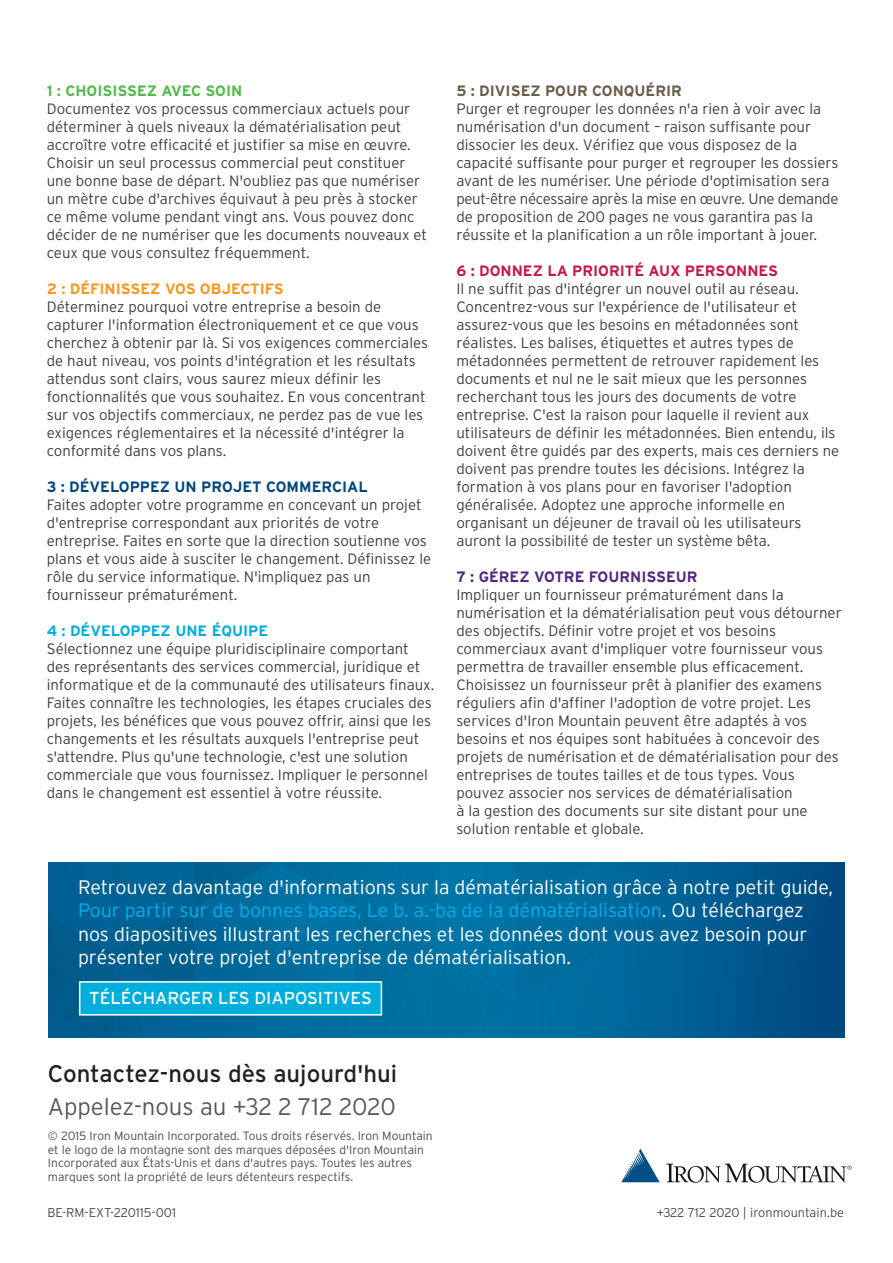
<style>
.page{position:relative;width:893px;height:1263px;background:#fff}
.page>*{position:absolute;margin:0;border:0;box-sizing:border-box;transform-origin:0 0}
.t1{font:24px "Interstate";color:#231f20}
.t2{font:300 24px "Interstate";color:#57585a}
.t3{font:300 19.5px/23.4px "Interstate";color:#fff}
.t4{font:17.25px "Interstate";color:#fff}
.Body_copy{font:300 15px/18px "Interstate";color:#3e3e3f}
.t5{font:300 12.75px "Interstate";color:#4b4c4d}
.Body_copy-2{font:300 12px/13.5px "Interstate";color:#4b4c4d}
.s1{font-weight:700;color:#51b948}
.s2{font-weight:700;color:#f7971d}
.s3{font-weight:700;color:#00467e}
.s4{font-weight:700;color:#00aedc}
.s5{font-weight:700;color:#685d49}
.s6{font-weight:700;color:#c71552}
.s7{font-weight:700;color:#53277c}
.s8{color:#00aeef}
</style>
<div class="page">
<svg style="left:666px;top:1163px;width:186px;height:20px"></svg>
<svg style="left:621px;top:1149px;width:39px;height:33px"></svg>
<svg style="left:49px;top:862px;width:795px;height:175px;background:#006597"></svg>
<div style="left:79px;top:981px;width:303px;height:34px;background:#00aedc;border:2px solid #fff"></div>
<p class="Body_copy" style="left:47px;top:82px;width:382px"><span class="s1">1 : CHOISISSEZ AVEC SOIN<br></span>Documentez vos processus commerciaux actuels pour déterminer à quels niveaux la dématérialisation peut accroître votre efficacité et justifier sa mise en œuvre.<br>Choisir un seul processus commercial peut constituer une bonne base de départ. N'oubliez pas que numériser un mètre cube d'archives équivaut à peu près à stocker ce même volume pendant vingt ans. Vous pouvez donc décider de ne numériser que les documents nouveaux et ceux que vous consultez fréquemment.</p>
<p class="Body_copy" style="left:47px;top:280px;width:383px"><span class="s2">2 : DÉFINISSEZ VOS OBJECTIFS<br></span>Déterminez pourquoi votre entreprise a besoin de capturer l'information électroniquement et ce que vous cherchez à obtenir par là. Si vos exigences commerciales de haut niveau, vos points d'intégration et les résultats attendus sont clairs, vous saurez mieux définir les fonctionnalités que vous souhaitez. En vous concentrant sur vos objectifs commerciaux, ne perdez pas de vue les exigences réglementaires et la nécessité d'intégrer la conformité dans vos plans.</p>
<p class="Body_copy" style="left:47px;top:478px;width:386px"><span class="s3">3 : DÉVELOPPEZ UN PROJET COMMERCIAL<br></span>Faites adopter votre programme en concevant un projet d'entreprise correspondant aux priorités de votre entreprise. Faites en sorte que la direction soutienne vos plans et vous aide à susciter le changement. Définissez le rôle du service informatique. N'impliquez pas un fournisseur prématurément.</p>
<p class="Body_copy" style="left:47px;top:622px;width:389px"><span class="s4">4 : DÉVELOPPEZ UNE ÉQUIPE<br></span>Sélectionnez une équipe pluridisciplinaire comportant des représentants des services commercial, juridique et informatique et de la communauté des utilisateurs finaux.<br>Faites connaître les technologies, les étapes cruciales des projets, les bénéfices que vous pouvez offrir, ainsi que les changements et les résultats auxquels l'entreprise peut s'attendre. Plus qu'une technologie, c'est une solution commerciale que vous fournissez. Impliquer le personnel dans le changement est essentiel à votre réussite.</p>
<p class="Body_copy" style="left:456px;top:82px;width:383px"><span class="s5">5 : DIVISEZ POUR CONQUÉRIR<br></span>Purger et regrouper les données n'a rien à voir avec la numérisation d'un document – raison suffisante pour dissocier les deux. Vérifiez que vous disposez de la capacité suffisante pour purger et regrouper les dossiers avant de les numériser. Une période d'optimisation sera peut-être nécessaire après la mise en œuvre. Une demande de proposition de 200 pages ne vous garantira pas la réussite et la planification a un rôle important à jouer.</p>
<p class="Body_copy" style="left:456px;top:262px;width:384px"><span class="s6">6 : DONNEZ LA PRIORITÉ AUX PERSONNES<br></span>Il ne suffit pas d'intégrer un nouvel outil au réseau.<br>Concentrez-vous sur l'expérience de l'utilisateur et assurez-vous que les besoins en métadonnées sont réalistes. Les balises, étiquettes et autres types de métadonnées permettent de retrouver rapidement les documents et nul ne le sait mieux que les personnes recherchant tous les jours des documents de votre entreprise. C'est la raison pour laquelle il revient aux utilisateurs de définir les métadonnées. Bien entendu, ils doivent être guidés par des experts, mais ces derniers ne doivent pas prendre toutes les décisions. Intégrez la formation à vos plans pour en favoriser l'adoption généralisée. Adoptez une approche informelle en organisant un déjeuner de travail où les utilisateurs auront la possibilité de tester un système bêta.</p>
<p class="Body_copy" style="left:456px;top:568px;width:387px"><span class="s7">7 : GÉREZ VOTRE FOURNISSEUR<br></span>Impliquer un fournisseur prématurément dans la numérisation et la dématérialisation peut vous détourner des objectifs. Définir votre projet et vos besoins commerciaux avant d'impliquer votre fournisseur vous permettra de travailler ensemble plus efficacement.<br>Choisissez un fournisseur prêt à planifier des examens réguliers afin d'affiner l'adoption de votre projet. Les services d'Iron Mountain peuvent être adaptés à vos besoins et nos équipes sont habituées à concevoir des projets de numérisation et de dématérialisation pour des entreprises de toutes tailles et de tous types. Vous pouvez associer nos services de dématérialisation<br>à la gestion des documents sur site distant pour une solution rentable et globale.</p>
<p class="t3" style="left:78px;top:875px;width:757px">Retrouvez davantage d'informations sur la dématérialisation grâce à notre petit guide, <span class="s8">Pour partir sur de bonnes bases, Le b. a.-ba de la dématérialisation</span>. Ou téléchargez nos diapositives illustrant les recherches et les données dont vous avez besoin pour présenter votre projet d'entreprise de dématérialisation.</p>
<p class="t4" style="left:89px;top:988px;width:284px">TÉLÉCHARGER LES DIAPOSITIVES</p>
<p class="t1" style="left:48px;top:1059px;width:351px">Contactez-nous dès aujourd'hui</p>
<p class="t2" style="left:48px;top:1092px;width:349px">Appelez-nous au +32 2 712 2020</p>
<p class="Body_copy-2" style="left:48px;top:1129px;width:386px">© 2015 Iron Mountain Incorporated. Tous droits réservés. Iron Mountain et le logo de la montagne sont des marques déposées d'Iron Mountain Incorporated aux États-Unis et dans d'autres pays. Toutes les autres marques sont la propriété de leurs détenteurs respectifs.</p>
<p class="t5" style="left:47px;top:1204px;width:130px">BE-RM-EXT-220115-001</p>
<p class="t5" style="left:657px;top:1204px;width:189px">+322 712 2020 | ironmountain.be</p>
</div>
